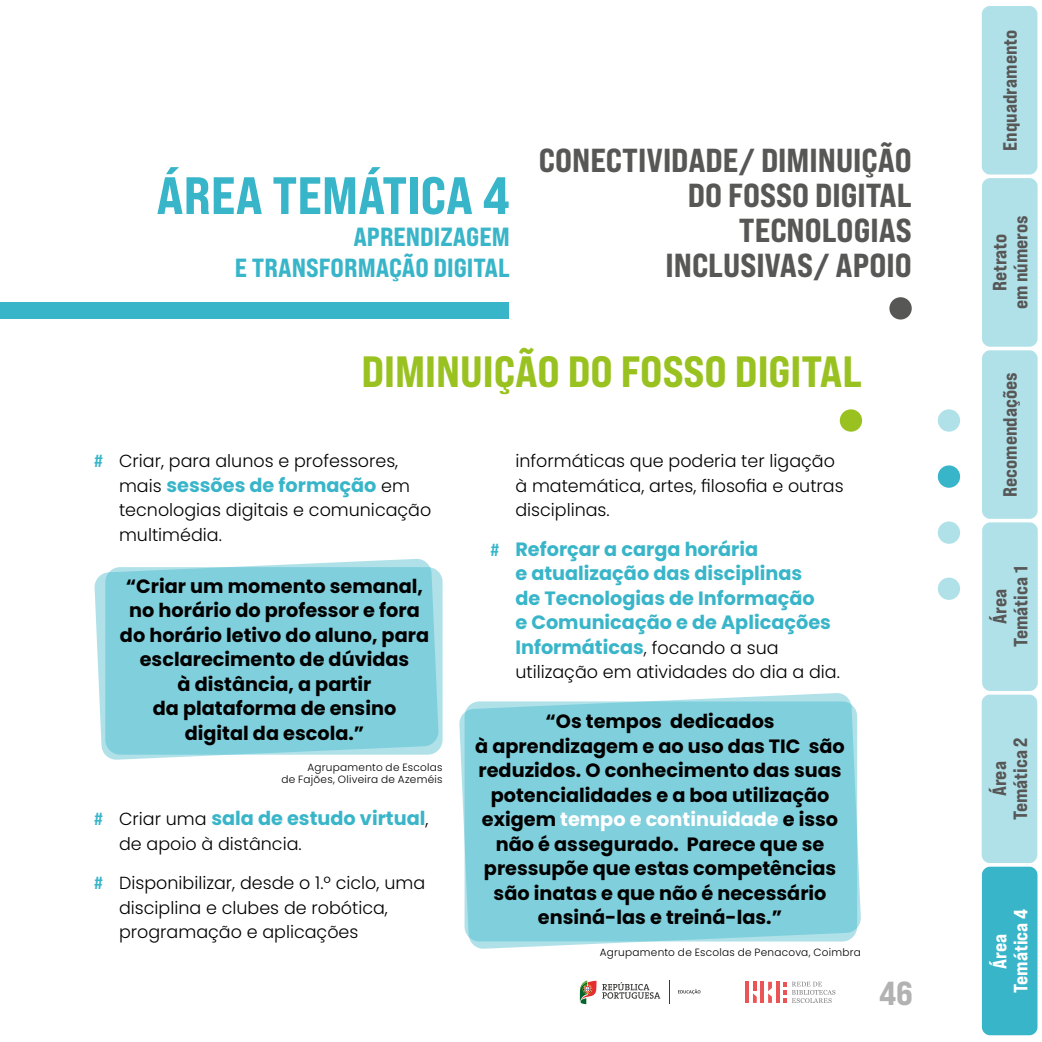
<style>
.page{position:relative;width:1042px;height:1042px;background:#fff}
.page>*{position:absolute;margin:0;border:0;box-sizing:border-box;transform-origin:0 0}
.t1{font:52.5px "Bebas Neue Pro Exp Eb";color:#38b5c9}
.t2{font:43.75px "Bebas Neue Pro Exp Eb";color:#99c221}
.t3{font:33.25px/35px "Bebas Neue Pro Exp Eb";color:#575756;text-align:right}
.t4{font:33.25px "Bebas Neue Pro Exp Eb";color:#b3b2b2}
.t5{font:26.25px/31.5px "Bebas Neue Pro Exp Eb";color:#38b5c9;text-align:right}
.t6{font:700 19.25px/24.5px "Poppins";color:#000;text-align:center}
.t7{font:700 19.25px/24.5px "Poppins";color:#38b5c9}
.t8{font:19.25px/21px "Bebas Neue Pro Exp Eb";color:#575756;text-align:center}
.t9{font:19.25px/21px "Bebas Neue Pro Exp Eb";color:#fff;text-align:center}
.t10{font:300 17.5px/24.5px "Poppins";color:#000}
.t11{font:300 10.5px/12.6px "Poppins";letter-spacing:.025em;color:#000;text-align:right}
.s1{font-family:"Bebas Neue Pro Exp Eb";font-weight:400;color:#38b5c9}
.s2{font-weight:300;font-size:17.5px;color:#000}
.s3{font-family:"Bebas Neue Pro Exp Eb";font-weight:400;font-size:17.5px}
.s4{color:#fff}
</style>
<div class="page">
<hr style="left:776px;top:982px;width:3px;height:21px;background:#ea5456">
<hr style="left:745px;top:982px;width:4px;height:21px;background:#ea5456">
<hr style="left:760px;top:982px;width:4px;height:21px;background:#ea5456">
<svg style="left:768px;top:982px;width:4px;height:21px"></svg>
<svg style="left:753px;top:982px;width:4px;height:21px"></svg>
<svg style="left:783px;top:982px;width:52px;height:21px"></svg>
<svg style="left:580px;top:980px;width:16px;height:24px"></svg>
<svg style="left:602px;top:982px;width:58px;height:16px"></svg>
<svg style="left:678px;top:989px;width:22px;height:5px"></svg>
<svg style="left:669px;top:980px;width:1px;height:24px"></svg>
<div style="left:840px;top:409px;width:22px;height:23px;background:#99c221;border-radius:50%"></div>
<div style="left:889px;top:297px;width:23px;height:22px;background:#575756;border-radius:50%"></div>
<div style="left:0;top:303px;width:508px;height:16px;background:#38b5c9"></div>
<svg style="left:94px;top:559px;width:345px;height:201px;background:#8bd3df"></svg>
<svg style="left:459px;top:693px;width:402px;height:256px;background:#8ad2de"></svg>
<div style="left:980px;top:4px;width:59px;height:172px;background:#b0e1e9;border-radius:10px"></div>
<div style="left:978px;top:2px;width:63px;height:176px;border:4px solid #fff;border-radius:10px"></div>
<div style="left:980px;top:348px;width:59px;height:172px;background:#b0e1e9;border-radius:10px"></div>
<div style="left:978px;top:347px;width:63px;height:175px;border:4px solid #fff;border-radius:10px"></div>
<div style="left:980px;top:693px;width:59px;height:172px;background:#b0e1e9;border-radius:10px"></div>
<div style="left:978px;top:691px;width:63px;height:175px;border:4px solid #fff;border-radius:10px"></div>
<div style="left:980px;top:176px;width:59px;height:172px;background:#b0e1e9;border-radius:10px"></div>
<div style="left:978px;top:175px;width:63px;height:175px;border:4px solid #fff;border-radius:10px"></div>
<div style="left:980px;top:521px;width:59px;height:172px;background:#b0e1e9;border-radius:10px"></div>
<div style="left:978px;top:519px;width:63px;height:175px;border:4px solid #fff;border-radius:10px"></div>
<div style="left:980px;top:865px;width:59px;height:172px;background:#38b5c9;border-radius:10px"></div>
<div style="left:978px;top:863px;width:63px;height:176px;border:4px solid #fff;border-radius:10px"></div>
<div style="left:938px;top:577px;width:22px;height:23px;background:#b0e1e9;border-radius:50%"></div>
<div style="left:938px;top:521px;width:22px;height:23px;background:#b0e1e9;border-radius:50%"></div>
<div style="left:938px;top:465px;width:22px;height:23px;background:#38b5c9;border-radius:50%"></div>
<div style="left:938px;top:409px;width:22px;height:23px;background:#b0e1e9;border-radius:50%"></div>
<h1 class="t1" style="left:156px;top:163px;width:355px">ÁREA TEMÁTICA 4</h1>
<h3 class="t5" style="left:235px;top:220px;width:276px">APRENDIZAGEM<br>E TRANSFORMAÇÃO DIGITAL</h3>
<h3 class="t3" style="left:539px;top:142px;width:374px">CONECTIVIDADE/ DIMINUIÇÃO<br>DO FOSSO DIGITAL<br>TECNOLOGIAS<br>INCLUSIVAS/ APOIO</h3>
<h2 class="t2" style="left:361px;top:344px;width:502px">DIMINUIÇÃO DO FOSSO DIGITAL</h2>
<p class="t10" style="left:94px;top:449px;width:305px"><span class="s1">#</span> Criar, para alunos e professores,</p>
<p class="t7" style="left:119px;top:473px;width:292px"><span class="s2">mais</span> sessões de formação <span class="s2">em</span></p>
<p class="t10" style="left:119px;top:498px;width:314px">tecnologias digitais e comunicação multimédia.</p>
<p class="t6" style="left:120px;top:574px;width:311px">“Criar um momento semanal, no horário do professor e fora do horário letivo do aluno, para esclarecimento de dúvidas<br>à distância, a partir<br>da plataforma de ensino digital da escola.”</p>
<p class="t11" style="left:281px;top:761px;width:163px">Agrupamento de Escolas<br>de Fajões, Oliveira de Azeméis</p>
<p class="t7" style="left:94px;top:806px;width:336px"><span class="s3">#</span> <span class="s2">Criar uma</span> sala de estudo virtual<span class="s2">,</span></p>
<p class="t10" style="left:119px;top:831px;width:184px">de apoio à distância.</p>
<p class="t10" style="left:119px;top:871px;width:307px;text-indent:-25px"><span class="s1">#</span> Disponibilizar, desde o 1.º ciclo, uma disciplina e clubes de robótica, programação e aplicações</p>
<p class="t10" style="left:515px;top:449px;width:330px">informáticas que poderia ter ligação à matemática, artes, filosofia e outras disciplinas.</p>
<p class="t7" style="left:515px;top:537px;width:317px;text-indent:-25px"><span class="s3">#</span> Reforçar a carga horária<br>e atualização das disciplinas de Tecnologias de Informação e Comunicação e de Aplicações<br>Informáticas<span class="s2">, focando a sua</span></p>
<p class="t10" style="left:515px;top:660px;width:326px">utilização em atividades do dia a dia.</p>
<p class="t6" style="left:475px;top:709px;width:371px">“Os tempos dedicados<br>à aprendizagem e ao uso das TIC são reduzidos. O conhecimento das suas potencialidades e a boa utilização exigem <span class="s4">tempo e continuidade</span> e isso não é assegurado. Parece que se pressupõe que estas competências são inatas e que não é necessário ensiná-las e treiná-las.”</p>
<p class="t11" style="left:600px;top:946px;width:262px">Agrupamento de Escolas de Penacova, Coimbra</p>
<h3 class="t4" style="left:879px;top:972px;width:35px">46</h3>
<p class="t8" style="left:999px;top:151px;width:123px;rotate:-90deg">Enquadramento</p>
<p class="t8" style="left:989px;top:309px;width:96px;rotate:-90deg">Retrato<br>em números</p>
<p class="t8" style="left:999px;top:497px;width:126px;rotate:-90deg">Recomendações</p>
<p class="t8" style="left:989px;top:647px;width:82px;rotate:-90deg">Área<br>Temática 1</p>
<p class="t8" style="left:988px;top:820px;width:84px;rotate:-90deg">Área<br>Temática 2</p>
<p class="t9" style="left:989px;top:992px;width:85px;rotate:-90deg">Área<br>Temática 4</p>
</div>
